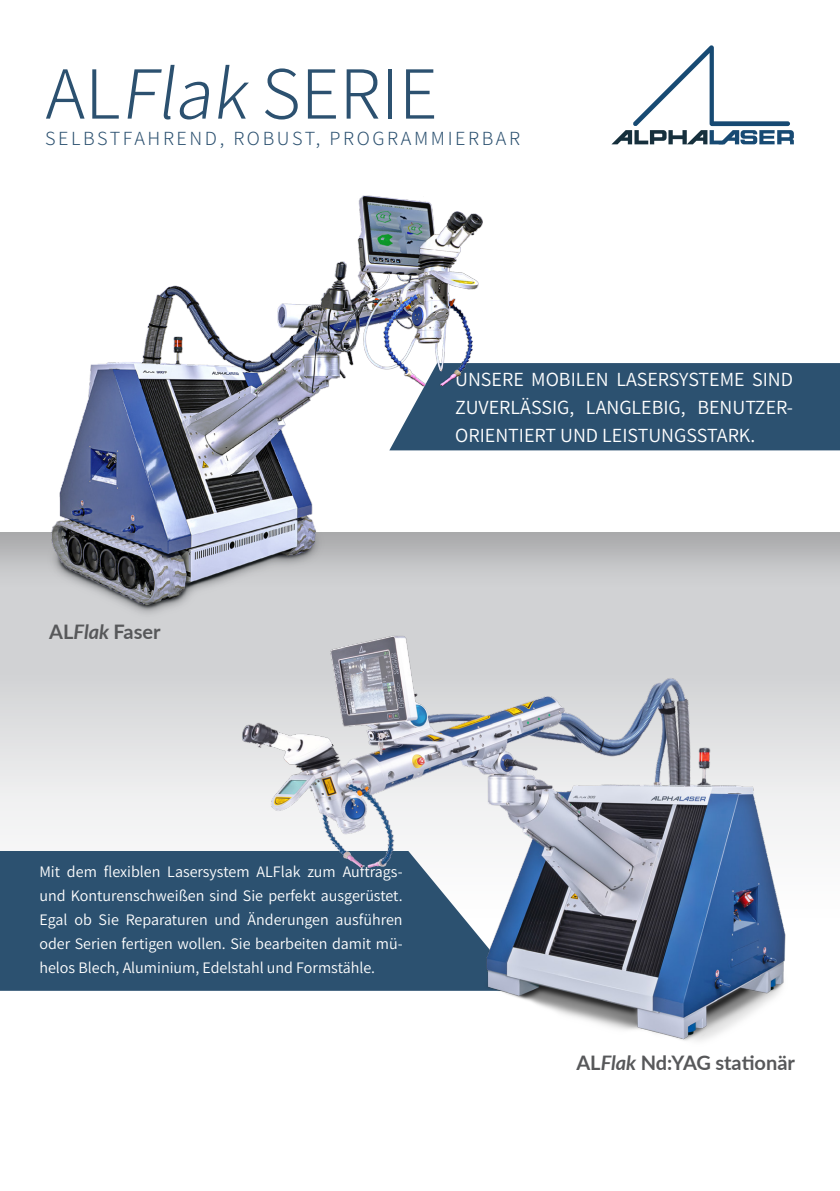
<style>
.page{position:relative;width:840px;height:1191px;background:#fff}
.page>*{position:absolute;margin:0;border:0;box-sizing:border-box;transform-origin:0 0}
.t1{font:200 74.8px "Assistant";color:#2c5170}
.t2{font:200 20px/28px "Assistant";color:#fff;text-align:justify}
.t3{font:200 20px "Assistant";letter-spacing:.13em;color:#2c5170}
.t4{font:700 20px "Lato";color:#57585a}
.t5{font:200 16px/24px "Assistant";color:#fff;text-align:justify}
.s1{font-style:italic}
</style>
<div class="page">
<div style="left:0;top:530px;width:839px;height:661px;background:#231f20;opacity:.24"></div>
<div style="left:0;top:851px;width:218px;height:139px;background:#2c5170"></div>
<svg style="left:612px;top:45px;width:181px;height:99px"></svg>
<div style="left:481px;top:363px;width:358px;height:87px;background:#2c5170"></div>
<img style="left:11px;top:195px;width:470px;height:426px">
<img style="left:218px;top:612px;width:574px;height:448px">
<h1 class="t1" style="left:45px;top:42px;width:393px">ALFlak SERIE</h1>
<p class="t3" style="left:45px;top:124px;width:476px">SELBSTFAHREND, ROBUST, PROGRAMMIERBAR</p>
<p class="t4" style="left:49px;top:617px;width:113px">AL<span class="s1">Flak</span> Faser</p>
<p class="t2" style="left:455px;top:364px;width:339px">UNSERE MOBILEN LASERSYSTEME SIND ZUVERLÄSSIG, LANGLEBIG, BENUTZER-ORIENTIERT UND LEISTUNGSSTARK.</p>
<p class="t5" style="left:39px;top:859px;width:364px">Mit dem flexiblen Lasersystem ALFlak zum Auftrags&shy;und Konturenschweißen sind Sie perfekt ausgerüstet.<br>Egal ob Sie Reparaturen und Änderungen ausführen oder Serien fertigen wollen. Sie bearbeiten damit mü&shy;helos Blech, Aluminium, Edelstahl und Formstähle.</p>
<p class="t4" style="left:576px;top:1048px;width:220px">AL<span class="s1">Flak</span> Nd:YAG stationär</p>
</div>
